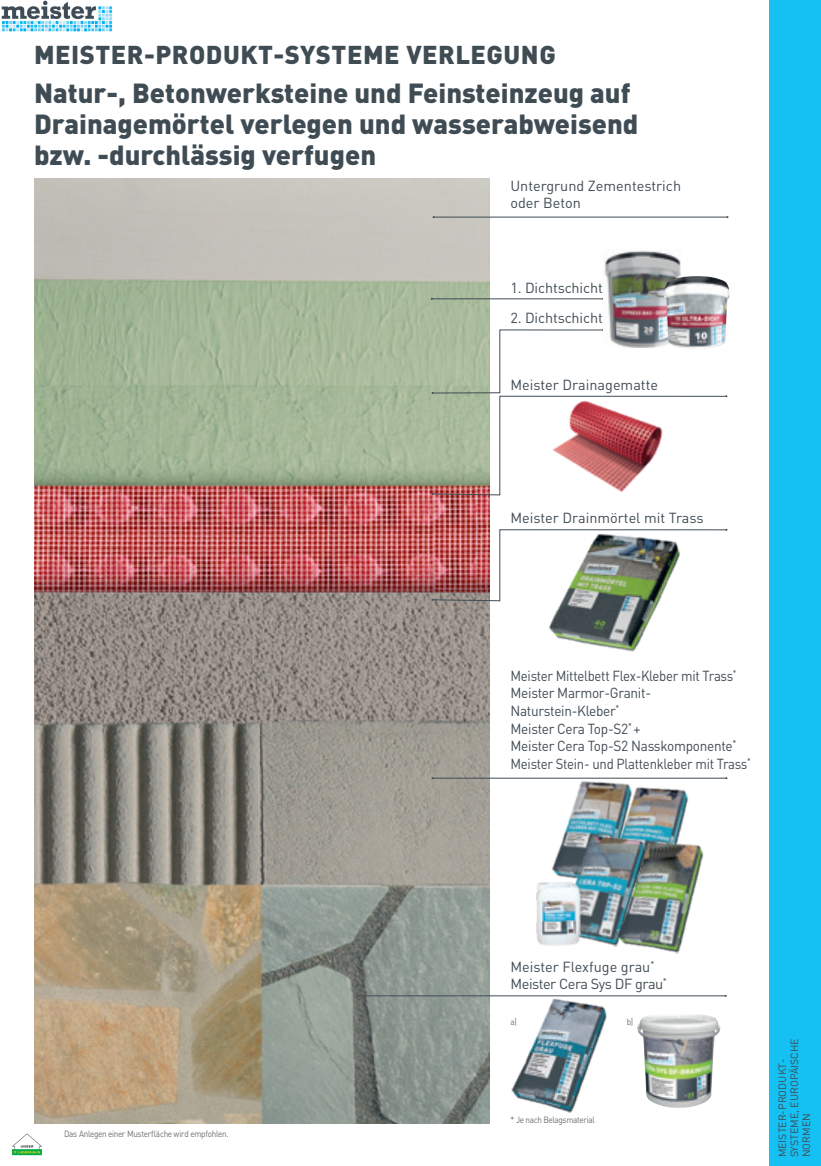
<style>
.page{position:relative;width:821px;height:1166px;background:#fff}
.page>*{position:absolute;margin:0;border:0;box-sizing:border-box;transform-origin:0 0}
.t1{font:900 27.3px/31.2px "DIN";color:#404c54}
.t2{font:900 25.5px "DIN";letter-spacing:.02em;color:#404c54}
.t3{font:14.4px/17.5px "DIN";letter-spacing:-.02em;color:#404c54;scale:.91 1}
.t4{font:14.4px/17.5px "DIN";color:#404c54}
.t5{font:14.4px/17.5px "DIN";letter-spacing:-.02em;color:#404c54}
.t6{font:10.5px/12px "DIN";color:#404c54}
.t7{font:9px "LHDIN";letter-spacing:-.01em;color:#6c6d70}
</style>
<div class="page">
<img style="left:637px;top:1014px;width:83px;height:93px">
<img style="left:549px;top:601px;width:111px;height:51px">
<img style="left:511px;top:998px;width:96px;height:114px">
<img style="left:34px;top:179px;width:455px;height:944px">
<hr style="left:433px;top:217px;width:294px;height:1px;background:#404c54">
<hr style="left:432px;top:298px;width:171px;height:1px;background:#404c54">
<hr style="left:432px;top:777px;width:294px;height:1px;background:#404c54">
<svg style="left:431px;top:329px;width:296px;height:166px"></svg>
<img style="left:431px;top:528px;width:296px;height:73px">
<hr style="left:357px;top:995px;width:368px;height:1px;background:#404c54">
<img style="left:603px;top:250px;width:77px;height:97px">
<img style="left:664px;top:276px;width:66px;height:73px">
<div style="left:770px;top:0;width:51px;height:1165px;background:#15c0f2"></div>
<img style="left:542px;top:777px;width:101px;height:53px">
<img style="left:596px;top:780px;width:93px;height:54px">
<img style="left:551px;top:830px;width:102px;height:114px">
<img style="left:536px;top:879px;width:46px;height:67px">
<img style="left:607px;top:834px;width:97px;height:120px">
<img style="left:1px;top:1px;width:111px;height:30px">
<img style="left:12px;top:1133px;width:30px;height:23px">
<h2 class="t2" style="left:34px;top:38px;width:523px">MEISTER-PRODUKT-SYSTEME VERLEGUNG</h2>
<h1 class="t1" style="left:34px;top:76px;width:606px">Natur-, Betonwerksteine und Feinsteinzeug auf<br>Drainagemörtel verlegen und wasserabweisend bzw. -durchlässig verfugen</h1>
<p class="t4" style="left:510px;top:176px;width:172px">Untergrund Zementestrich oder Beton</p>
<p class="t5" style="left:510px;top:278px;width:94px">1. Dichtschicht</p>
<p class="t5" style="left:510px;top:309px;width:94px">2. Dichtschicht</p>
<p class="t4" style="left:510px;top:375px;width:149px">Meister Drainagematte</p>
<p class="t4" style="left:510px;top:509px;width:195px">Meister Drainmörtel mit Trass</p>
<p class="t3" style="left:510px;top:666px;width:266px">Meister Mittelbett Flex-Kleber mit Trass<sup>*<br></sup>Meister Marmor-Granit-<br>Naturstein-Kleber<sup>*<br></sup>Meister Cera Top-S2<sup>*</sup> +<br>Meister Cera Top-S2 Nasskomponente<sup>*<br></sup>Meister Stein- und Plattenkleber mit Trass<sup>*</sup></p>
<p class="t7" style="left:64px;top:1127px;width:166px">Das Anlegen einer Musterfläche wird empfohlen.</p>
<p class="t5" style="left:510px;top:957px;width:158px">Meister Flexfuge grau<sup>*<br></sup>Meister Cera Sys DF grau<sup>*</sup></p>
<p class="t7" style="left:510px;top:1016px;width:8px">a)</p>
<p class="t7" style="left:627px;top:1016px;width:8px">b)</p>
<p class="t7" style="left:510px;top:1114px;width:86px">* Je nach Belagsmaterial</p>
<p class="t6" style="left:776px;top:1157px;width:120px;rotate:-90deg">MEISTER-PRODUKT-<br>SYSTEME, EUROPÄISCHE<br>NORMEN</p>
</div>
